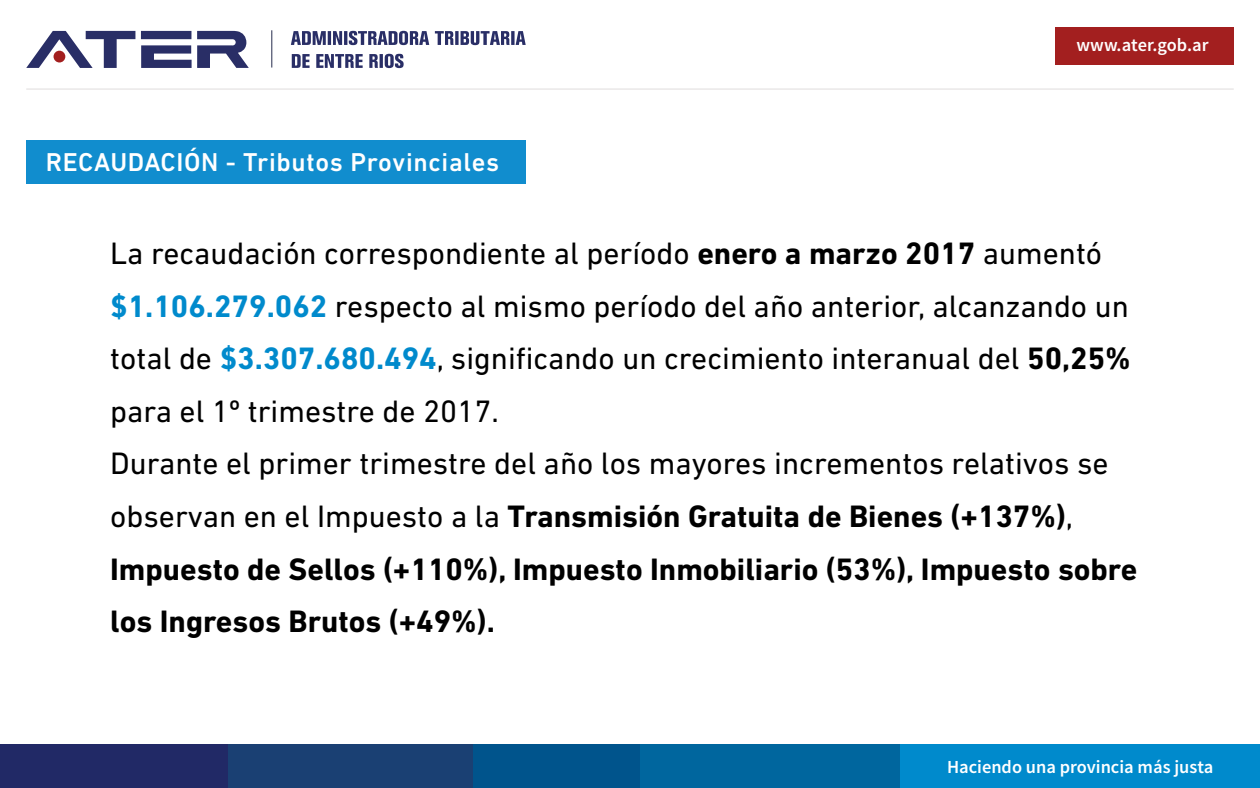
<style>
.page{position:relative;width:1260px;height:788px;background:#fff}
.page>*{position:absolute;margin:0;border:0;box-sizing:border-box;transform-origin:0 0}
.t1{font:31.5px/52.5px "DIN Next LT Pro";color:#000}
.t2{font:500 26.25px "DIN Next LT Pro";letter-spacing:.025em;color:#fff}
.t3{font:600 18.38px "Source Sans Pro";color:#fff}
.s1{font-weight:700}
.s2{font-weight:700;color:#008acc}
</style>
<div class="page">
<div style="left:0;top:744px;width:229px;height:44px;background:#212966"></div>
<div style="left:228px;top:744px;width:246px;height:44px;background:#1a4073"></div>
<div style="left:473px;top:744px;width:168px;height:44px;background:#00548c"></div>
<div style="left:641px;top:744px;width:260px;height:44px;background:#00669e"></div>
<div style="left:901px;top:744px;width:359px;height:44px;background:#008acc"></div>
<svg style="left:141px;top:31px;width:108px;height:37px"></svg>
<svg style="left:26px;top:31px;width:109px;height:37px"></svg>
<div style="left:54px;top:51px;width:11px;height:11px;background:#a31f1f;border-radius:50%"></div>
<hr style="left:272px;top:30px;width:1px;height:38px;background:#262b4d">
<svg style="left:291px;top:31px;width:235px;height:14px"></svg>
<svg style="left:292px;top:54px;width:112px;height:14px"></svg>
<div style="left:1055px;top:27px;width:179px;height:38px;background:#a31f1f"></div>
<hr style="left:26px;top:89px;width:1208px;height:1px;background:#dfdcdd">
<div style="left:26px;top:140px;width:500px;height:44px;background:#118dce"></div>
<p class="t2" style="left:46px;top:147px;width:455px">RECAUDACIÓN - Tributos Provinciales</p>
<p class="t3" style="left:1077px;top:33px;width:134px">www.ater.gob.ar</p>
<p class="t1" style="left:110px;top:227px;width:1029px">La recaudación correspondiente al período <span class="s1">enero a marzo 2017</span> aumentó <span class="s2">$1.106.279.062</span> respecto al mismo período del año anterior, alcanzando un total de <span class="s2">$3.307.680.494</span>, significando un crecimiento interanual del <span class="s1">50,25% </span>para el 1º trimestre de 2017.<br>Durante el primer trimestre del año los mayores incrementos relativos se observan en el Impuesto a la <span class="s1">Transmisión Gratuita de Bienes (+137%)</span>, <span class="s1">Impuesto de Sellos (+110%), Impuesto Inmobiliario (53%), Impuesto sobre los Ingresos Brutos (+49%).</span></p>
<p class="t3" style="left:947px;top:755px;width:268px">Haciendo una provincia más justa</p>
</div>
